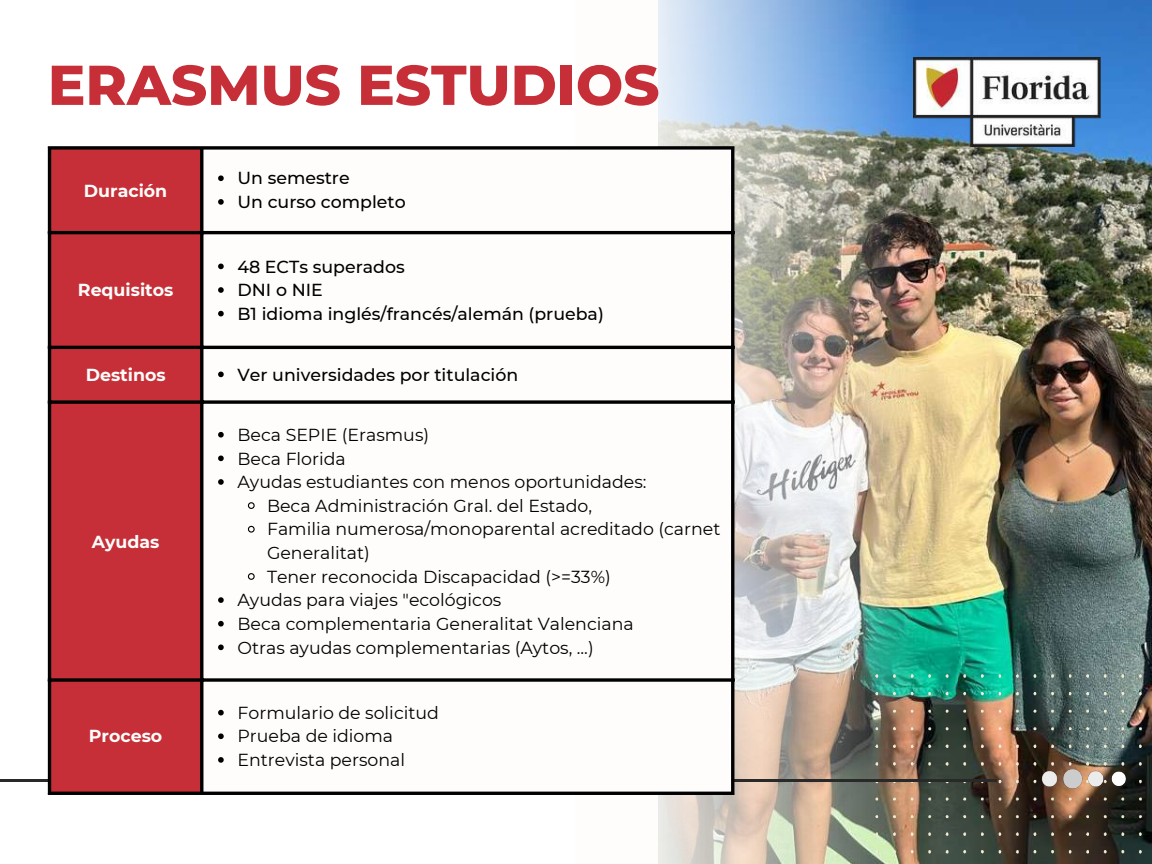
<style>
.page{position:relative;width:1152px;height:864px;background:#fff}
.page>*{position:absolute;margin:0;border:0;box-sizing:border-box;transform-origin:0 0}
.t1{font:800 55.95px "Montserrat";color:#c62f37}
.t2{font:17.4px/23.7px "Montserrat";color:#000}
.t3{font:500 17.4px/23.7px "Montserrat";color:#000}
.t4{font:700 17.4px "Montserrat";color:#fefdfc}
</style>
<div class="page">
<img style="left:915px;top:0;width:237px;height:664px">
<img style="left:658px;top:0;width:257px;height:864px">
<img style="left:864px;top:664px;width:288px;height:200px">
<img style="left:1038px;top:767px;width:91px;height:24px">
<hr style="left:0;top:779px;width:997px;height:2px;background:#292929">
<img style="left:914px;top:58px;width:186px;height:89px">
<div style="left:51px;top:150px;width:149px;height:642px;background:#c62f37"></div>
<svg style="left:203px;top:150px;width:528px;height:642px"></svg>
<svg style="left:218px;top:175px;width:6px;height:6px"></svg>
<svg style="left:218px;top:199px;width:6px;height:6px"></svg>
<svg style="left:218px;top:264px;width:6px;height:5px"></svg>
<svg style="left:218px;top:287px;width:6px;height:6px"></svg>
<svg style="left:218px;top:311px;width:6px;height:5px"></svg>
<svg style="left:218px;top:372px;width:6px;height:5px"></svg>
<svg style="left:218px;top:432px;width:6px;height:6px"></svg>
<svg style="left:218px;top:456px;width:6px;height:5px"></svg>
<svg style="left:218px;top:479px;width:6px;height:6px"></svg>
<svg style="left:247px;top:501px;width:8px;height:9px"></svg>
<svg style="left:247px;top:525px;width:8px;height:8px"></svg>
<svg style="left:247px;top:572px;width:8px;height:9px"></svg>
<svg style="left:218px;top:597px;width:6px;height:6px"></svg>
<svg style="left:218px;top:621px;width:6px;height:6px"></svg>
<svg style="left:218px;top:645px;width:6px;height:5px"></svg>
<svg style="left:218px;top:710px;width:6px;height:5px"></svg>
<svg style="left:218px;top:733px;width:6px;height:6px"></svg>
<svg style="left:218px;top:757px;width:6px;height:6px"></svg>
<hr style="left:48px;top:150px;width:3px;height:642px;background:#000">
<hr style="left:200px;top:150px;width:3px;height:642px;background:#000">
<hr style="left:731px;top:150px;width:3px;height:642px;background:#000">
<svg style="left:48px;top:146px;width:686px;height:4px;background:#252121"></svg>
<hr style="left:48px;top:231px;width:686px;height:3px;background:#000">
<hr style="left:48px;top:346px;width:686px;height:3px;background:#000">
<svg style="left:51px;top:400px;width:680px;height:4px;background:#241f1f"></svg>
<svg style="left:51px;top:678px;width:680px;height:4px;background:#241f1f"></svg>
<hr style="left:48px;top:792px;width:686px;height:3px;background:#000">
<h1 class="t1" style="left:48px;top:51px;width:613px">ERASMUS ESTUDIOS</h1>
<p class="t4" style="left:84px;top:180px;width:85px">Duración</p>
<p class="t3" style="left:238px;top:166px;width:170px">Un semestre<br>Un curso completo</p>
<p class="t4" style="left:78px;top:279px;width:97px">Requisitos</p>
<p class="t3" style="left:238px;top:254px;width:368px">48 ECTs superados<br>DNI o NIE<br>B1 idioma inglés/francés/alemán (prueba)</p>
<p class="t4" style="left:86px;top:364px;width:81px">Destinos</p>
<p class="t3" style="left:238px;top:362px;width:282px">Ver universidades por titulación</p>
<p class="t4" style="left:92px;top:531px;width:69px">Ayudas</p>
<p class="t4" style="left:89px;top:726px;width:75px">Proceso</p>
<p class="t2" style="left:238px;top:423px;width:193px">Beca SEPIE (Erasmus)</p>
<p class="t2" style="left:238px;top:446px;width:110px">Beca Florida</p>
<p class="t2" style="left:238px;top:470px;width:411px">Ayudas estudiantes con menos oportunidades:</p>
<p class="t2" style="left:267px;top:494px;width:327px">Beca Administración Gral. del Estado,</p>
<p class="t2" style="left:267px;top:517px;width:455px">Familia numerosa/monoparental acreditado (carnet</p>
<p class="t2" style="left:267px;top:541px;width:104px">Generalitat)</p>
<p class="t2" style="left:267px;top:565px;width:345px">Tener reconocida Discapacidad (&gt;=33%)</p>
<p class="t2" style="left:238px;top:588px;width:265px">Ayudas para viajes "ecológicos</p>
<p class="t2" style="left:238px;top:612px;width:398px">Beca complementaria Generalitat Valenciana</p>
<p class="t2" style="left:238px;top:635px;width:358px">Otras ayudas complementarias (Aytos, ...)</p>
<p class="t2" style="left:238px;top:701px;width:203px">Formulario de solicitud<br>Prueba de idioma<br>Entrevista personal</p>
</div>
